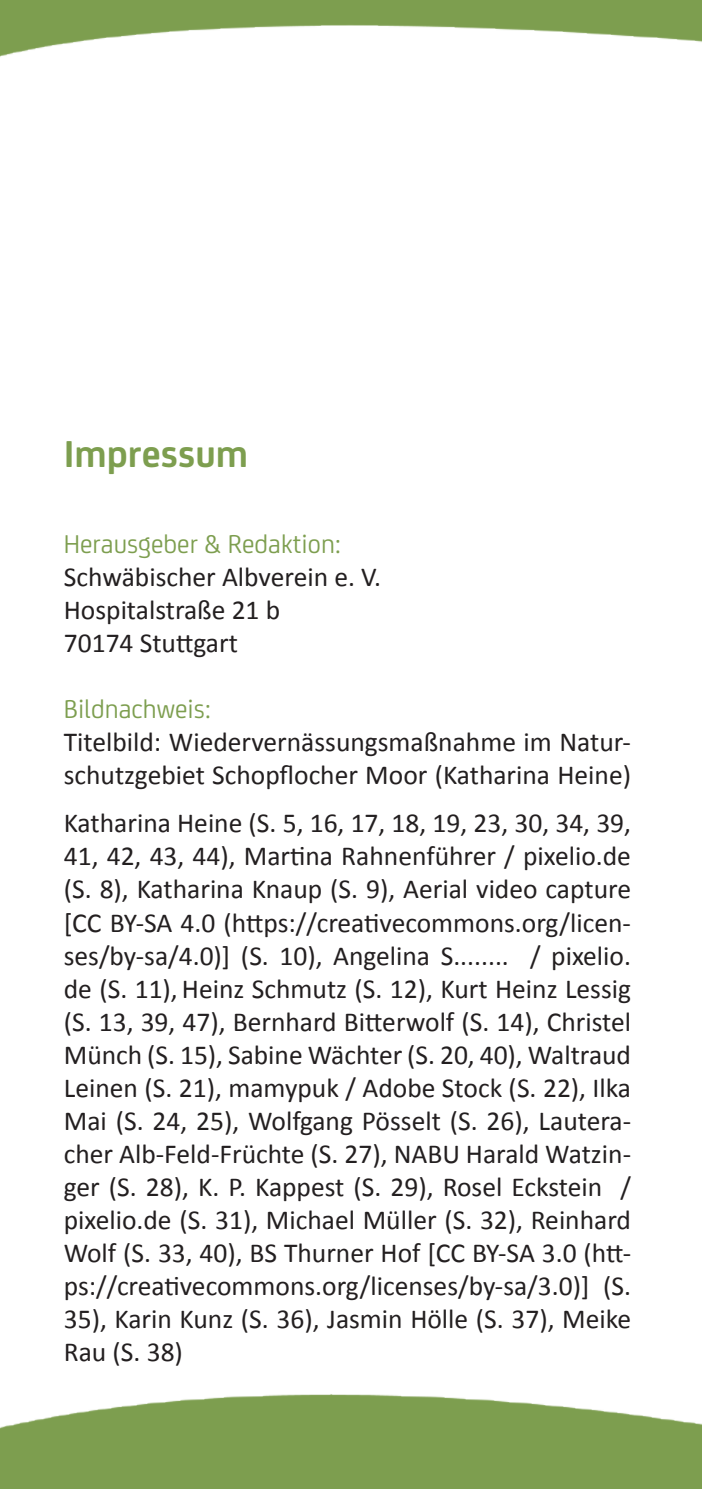
<style>
.page{position:relative;width:702px;height:1489px;background:#fff}
.page>*{position:absolute;margin:0;border:0;box-sizing:border-box;transform-origin:0 0}
.t1{font:700 40px "FS Joey";color:#7d9e4f}
.t2{font:27.5px/33px "Calibri";color:#231f20}
.t3{font:27.5px "FS Joey";color:#7d9e4f}
</style>
<div class="page">
<img style="left:0;top:1394px;width:702px;height:94px">
<img style="left:0;top:1px;width:702px;height:56px">
<hr style="left:0;top:0;width:702px;height:1px;background:#7d9e4f">
<h1 class="t1" style="left:64px;top:424px;width:186px">Impressum</h1>
<p class="t3" style="left:64px;top:524px;width:279px">Herausgeber &amp; Redaktion:</p>
<p class="t2" style="left:64px;top:560px;width:319px">Schwäbischer Albverein e. V.<br>Hospitalstraße 21 b<br>70174 Stuttgart</p>
<p class="t3" style="left:64px;top:689px;width:149px">Bildnachweis:</p>
<p class="t2" style="left:64px;top:725px;width:568px">Titelbild: Wiedervernässungsmaßnahme im Natur&shy;schutzgebiet Schopflocher Moor (Katharina Heine)</p>
<p class="t2" style="left:64px;top:806px;width:568px;text-align:justify">Katharina Heine (S. 5, 16, 17, 18, 19, 23, 30, 34, 39, 41, 42, 43, 44), Martina Rahnenführer / pixelio.de (S. 8), Katharina Knaup (S. 9), Aerial video capture [CC BY-SA 4.0 (https://creativecommons.org/licen&shy;ses/by-sa/4.0)] (S. 10), Angelina S........ / pixelio. de (S. 11),Heinz Schmutz (S. 12), Kurt Heinz Lessig (S. 13, 39, 47), Bernhard Bitterwolf (S. 14), Christel Münch (S. 15), Sabine Wächter (S. 20, 40), Waltraud Leinen (S. 21), mamypuk / Adobe Stock (S. 22), Ilka Mai (S. 24, 25), Wolfgang Pösselt (S. 26), Lautera&shy;cher Alb-Feld-Früchte (S. 27), NABU Harald Watzin&shy;ger (S. 28), K. P. Kappest (S. 29), Rosel Eckstein / pixelio.de (S. 31), Michael Müller (S. 32), Reinhard Wolf (S. 33, 40), BS Thurner Hof [CC BY-SA 3.0 (htt&shy;ps://creativecommons.org/licenses/by-sa/3.0)] (S.<br>35), Karin Kunz (S. 36), Jasmin Hölle (S. 37), Meike Rau (S. 38)</p>
</div>
